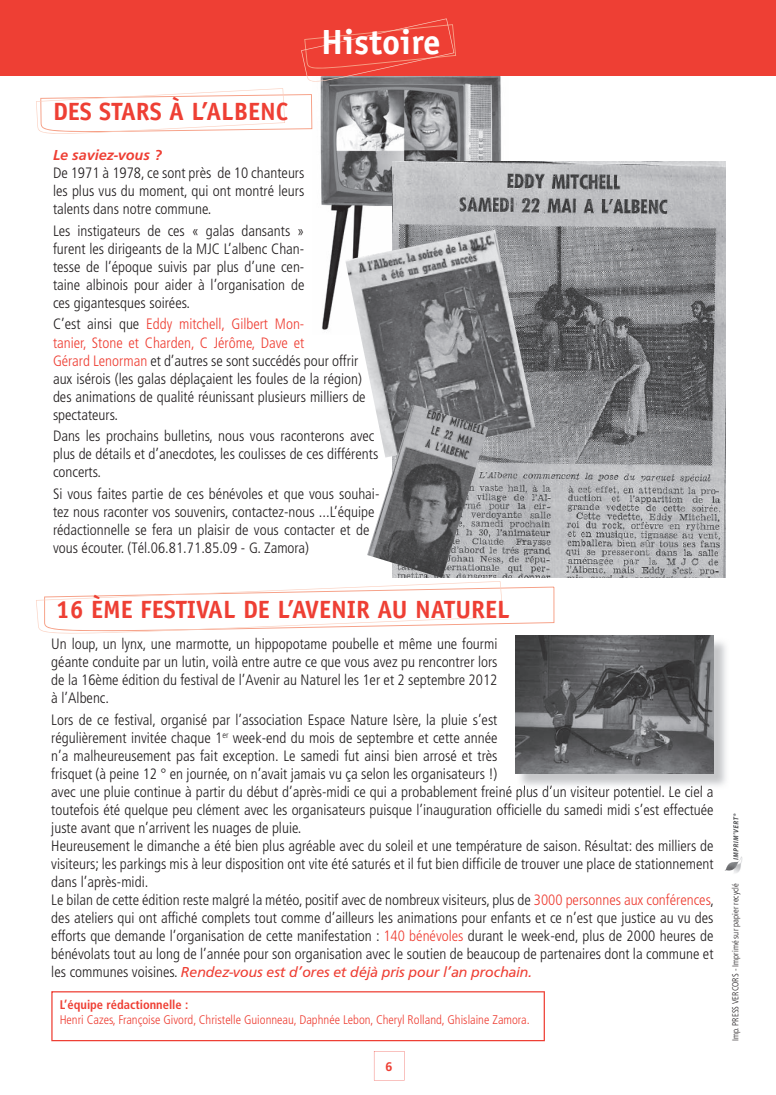
<style>
.page{position:relative;width:776px;height:1095px;background:#fff}
.page>*{position:absolute;margin:0;border:0;box-sizing:border-box;transform-origin:0 0}
.t1{font:700 35px "Officina Sans";color:#fff}
.t2{font:700 25px "Officina Sans";color:#ee3f34}
.t3{font:300 condensed 15px/18px "Frutiger";color:#231f20}
.t4{font:15px "Frutiger Reg Italic FO";color:#ee3f34}
.t5{font:15px "Frutiger Bold Italic FO";color:#ee3f34}
.t6{font:300 condensed 12.5px "Frutiger";color:#ee3f34}
.t7{font:700 condensed 12.5px "Frutiger";color:#ee3f34}
.t8{font:700 12.5px "Frutiger";color:#ee3f34}
.t9{font:300 condensed 8.75px "Frutiger";color:#231f20}
.s1{color:#ee3f34}
.s2{font-family:"Frutiger";font-weight:300;font-stretch:condensed;color:#231f20}
</style>
<div class="page">
<img style="left:312px;top:76px;width:189px;height:254px">
<img style="left:724px;top:813px;width:19px;height:60px">
<svg style="left:51px;top:991px;width:493px;height:50px"></svg>
<svg style="left:374px;top:1051px;width:30px;height:29px"></svg>
<svg style="left:36px;top:88px;width:276px;height:46px"></svg>
<svg style="left:36px;top:581px;width:518px;height:53px"></svg>
<img style="left:517px;top:637px;width:209px;height:149px">
<img style="left:517px;top:785px;width:196px;height:4px">
<img style="left:515px;top:635px;width:198px;height:138px">
<img style="left:393px;top:161px;width:332px;height:417px">
<img style="left:345px;top:229px;width:190px;height:228px">
<img style="left:367px;top:404px;width:121px;height:174px">
<div style="left:0;top:0;width:775px;height:76px;background:#ee3f34"></div>
<svg style="left:301px;top:18px;width:155px;height:64px"></svg>
<h2 class="t2" style="left:53px;top:96px;width:237px">DES STARS À L’ALBENC</h2>
<h1 class="t1" style="left:321px;top:20px;width:121px">Histoire</h1>
<p class="t5" style="left:53px;top:147px;width:110px">Le saviez-vous ?</p>
<p class="t3" style="left:53px;top:164px;width:253px;text-align:justify">De 1971 à 1978, ce sont près de 10 chanteurs les plus vus du moment, qui ont montré leurs talents dans notre commune.</p>
<p class="t3" style="left:53px;top:222px;width:253px;text-align:justify">Les instigateurs de ces « galas dansants » furent les dirigeants de la MJC L’albenc Chan&shy;tesse de l’époque suivis par plus d’une cen&shy;taine albinois pour aider à l’organisation de ces gigantesques soirées.</p>
<p class="t3" style="left:53px;top:315px;width:314px">C’est ainsi que <span class="s1">Eddy mitchell, Gilbert Mon-<br>tanier, Stone et Charden, C Jérôme, Dave et<br>Gérard Lenorman</span> et d’autres se sont succédés pour offrir aux isérois (les galas déplaçaient les foules de la région) des animations de qualité réunissant plusieurs milliers de spectateurs.</p>
<p class="t3" style="left:53px;top:427px;width:327px">Dans les prochains bulletins, nous vous raconterons avec plus de détails et d’anecdotes, les coulisses de ces différents concerts.</p>
<p class="t3" style="left:53px;top:484px;width:328px">Si vous faites partie de ces bénévoles et que vous souhai&shy;tez nous raconter vos souvenirs, contactez-nous ...L’équipe rédactionnelle se fera un plaisir de vous contacter et de vous écouter. (Tél.06.81.71.85.09 - G. Zamora)</p>
<h2 class="t2" style="left:56px;top:593px;width:455px">16 ÈME FESTIVAL DE L’AVENIR AU NATUREL</h2>
<p class="t3" style="left:51px;top:635px;width:447px;text-align:justify">Un loup, un lynx, une marmotte, un hippopotame poubelle et même une fourmi géante conduite par un lutin, voilà entre autre ce que vous avez pu rencontrer lors de la 16ème édition du festival de l’Avenir au Naturel les 1er et 2 septembre 2012 à l’Albenc.</p>
<p class="t3" style="left:51px;top:710px;width:664px">Lors de ce festival, organisé par l’association Espace Nature Isère, la pluie s’est<br>régulièrement invitée chaque 1<sup>er</sup> week-end du mois de septembre et cette année<br>n’a malheureusement pas fait exception. Le samedi fut ainsi bien arrosé et très<br>frisquet (à peine 12 ° en journée, on n’avait jamais vu ça selon les organisateurs !)<br>avec une pluie continue à partir du début d’après-midi ce qui a probablement freiné plus d’un visiteur potentiel. Le ciel a toutefois été quelque peu clément avec les organisateurs puisque l’inauguration officielle du samedi midi s’est effectuée juste avant que n’arrivent les nuages de pluie.<br>Heureusement le dimanche a été bien plus agréable avec du soleil et une température de saison. Résultat: des milliers de visiteurs; les parkings mis à leur disposition ont vite été saturés et il fut bien difficile de trouver une place de stationnement dans l’après-midi.<br>Le bilan de cette édition reste malgré la météo, positif avec de nombreux visiteurs, plus de <span class="s1">3000 personnes aux conférences</span>, des ateliers qui ont affiché complets tout comme d’ailleurs les animations pour enfants et ce n’est que justice au vu des efforts que demande l’organisation de cette manifestation : <span class="s1">140 bénévoles</span> durant le week-end, plus de 2000 heures de bénévolats tout au long de l’année pour son organisation avec le soutien de beaucoup de partenaires dont la commune et</p>
<p class="t4" style="left:51px;top:963px;width:482px"><span class="s2">les communes voisines.</span> Rendez-vous est d’ores et déjà pris pour l’an prochain.</p>
<p class="t7" style="left:60px;top:996px;width:130px">L’équipe rédactionnelle :</p>
<p class="t6" style="left:60px;top:1012px;width:471px">Henri Cazes, Françoise Givord, Christelle Guionneau, Daphnée Lebon, Cheryl Rolland, Ghislaine Zamora.</p>
<p class="t8" style="left:385px;top:1059px;width:8px">6</p>
<p class="t9" style="left:730px;top:1041px;width:159px;rotate:-90deg">Imp. PRESS VERCORS - Imprimé sur papier recyclé</p>
</div>
